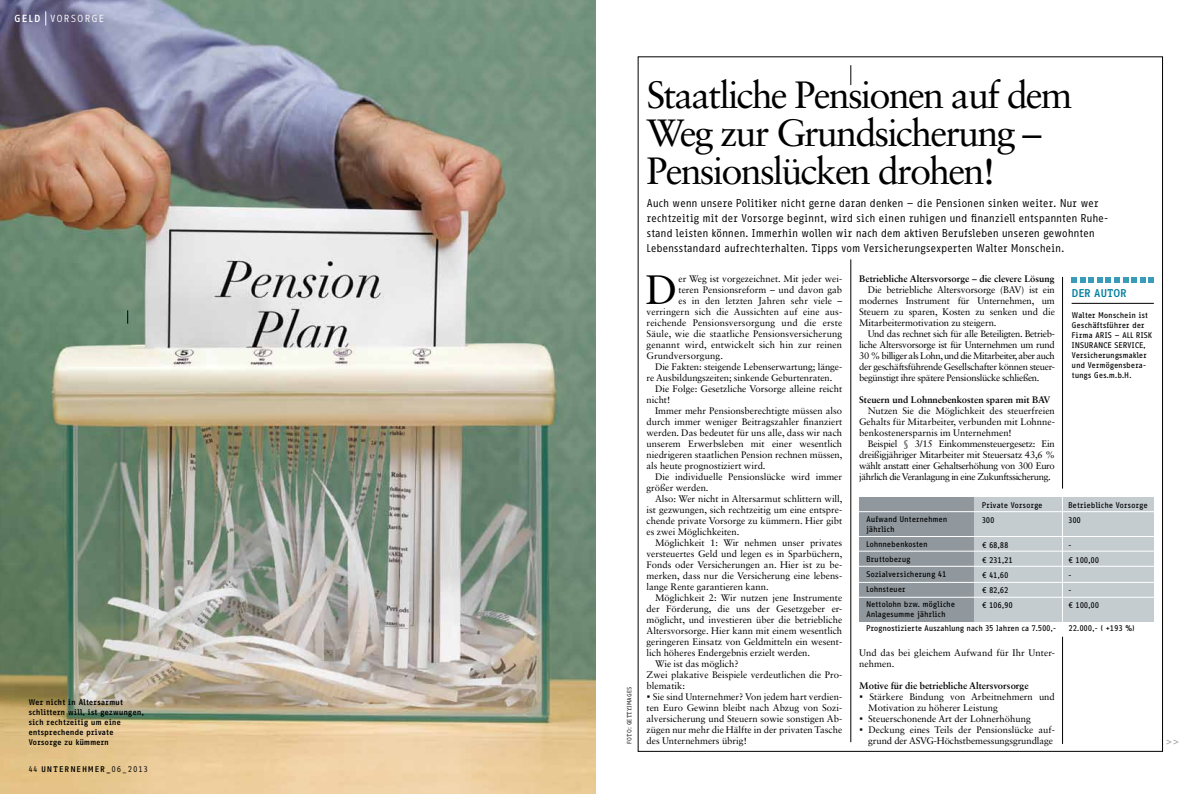
<style>
.page{position:relative;width:1191px;height:794px;background:#fff}
.page>*{position:absolute;margin:0;border:0;box-sizing:border-box;transform-origin:0 0}
.t1{font:41px "Sabon LT Std";color:#000}
.t2{font:38px/38px "Sabon LT Std";letter-spacing:-.05em;color:#000}
.t3{font:12px "Info Office";color:#9c9e9f}
.t4{font:11px/15px "Info Office";letter-spacing:-.03em;color:#000}
.t5{font:700 11px "Info Office";letter-spacing:-.05em;color:#007f9e}
.t6{font:10px "Info Office";letter-spacing:.1em;color:#fff}
.t7{font:9.5px/11px "Sabon LT Std";color:#000;text-align:justify}
.t8{font:700 9.5px "Sabon LT Std";color:#000}
.t9{font:500 8px/15px "Info Office";letter-spacing:-.03em;color:#000}
.t10{font:700 8px/10px "Info Office";letter-spacing:-.03em;color:#000}
.t11{font:700 8px "Info Office";letter-spacing:.1em;color:#000}
.t12{font:6px "Info Office";letter-spacing:.015em;color:#000}
.s1{font-weight:700}
.s2{font-weight:400}
.s3{font-family:"Info Office"}
</style>
<div class="page">
<img style="left:0;top:0;width:595px;height:794px">
<svg style="left:127px;top:310px;width:1px;height:14px"></svg>
<hr style="left:850px;top:259px;width:1px;height:483px;background:#000">
<svg style="left:850px;top:65px;width:1px;height:20px"></svg>
<hr style="left:1062px;top:277px;width:1px;height:212px;background:#000">
<hr style="left:1062px;top:636px;width:1px;height:108px;background:#000">
<svg style="left:46px;top:11px;width:1px;height:15px"></svg>
<svg style="left:1071px;top:277px;width:82px;height:6px"></svg>
<hr style="left:1071px;top:303px;width:82px;height:1px;background:#000">
<div style="left:859px;top:497px;width:295px;height:125px;background:#c4ccd0"></div>
<div style="left:859px;top:497px;width:116px;height:125px;background:#90989e"></div>
<hr style="left:1062px;top:489px;width:1px;height:139px;background:#fff">
<hr style="left:974px;top:489px;width:1px;height:139px;background:#fff">
<hr style="left:857px;top:511px;width:299px;height:1px;background:#fff">
<hr style="left:857px;top:536px;width:299px;height:1px;background:#fff">
<hr style="left:857px;top:550px;width:299px;height:1px;background:#fff">
<hr style="left:857px;top:566px;width:299px;height:1px;background:#fff">
<hr style="left:857px;top:582px;width:299px;height:1px;background:#fff">
<hr style="left:857px;top:597px;width:299px;height:1px;background:#fff">
<p class="t6" style="left:14px;top:13px;width:91px"><span class="s1">GELD</span> Vorsorge</p>
<p class="t10" style="left:28px;top:696px;width:117px">Wer nicht in Altersarmut schlittern will, ist gezwungen, sich rechtzeitig um eine entsprechende private<br>Vorsorge zu kümmern</p>
<p class="t11" style="left:29px;top:764px;width:121px"><span class="s2">44</span> Unternehmer_<span class="s2">06_2013</span></p>
<p class="t12" style="left:626px;top:744px;width:59px;rotate:-90deg">Foto: Gettyimag es</p>
<h2 class="t2" style="left:646px;top:75px;width:427px">Staatliche Pensionen auf dem<br>Weg zur Grundsicherung –<br>Pensionslücken drohen!</h2>
<p class="t4" style="left:646px;top:196px;width:463px">Auch wenn unsere Politiker nicht gerne daran denken – die Pensionen sinken weiter. Nur wer rechtzeitig mit der Vorsorge beginnt, wird sich einen ruhigen und finanziell entspannten Ruhe&shy;stand leisten können. Immerhin wollen wir nach dem aktiven Berufsleben unseren gewohnten Lebensstandard aufrechterhalten. Tipps vom Versicherungsexperten Walter Monschein.</p>
<h1 class="t1" style="left:645px;top:265px;width:33px">D</h1>
<p class="t7" style="left:678px;top:273px;width:165px">er Weg ist vorgezeichnet. Mit jeder wei-</p>
<p class="t7" style="left:678px;top:284px;width:165px">teren Pensionsreform – und davon gab</p>
<p class="t7" style="left:678px;top:295px;width:165px">es in den letzten Jahren sehr viele –</p>
<p class="t7" style="left:646px;top:306px;width:197px">verringern sich die Aussichten auf eine aus-</p>
<p class="t7" style="left:646px;top:317px;width:197px">reichende Pensionsversorgung und die erste</p>
<p class="t7" style="left:646px;top:328px;width:197px">Säule, wie die staatliche Pensionsversicherung</p>
<p class="t7" style="left:646px;top:339px;width:197px">genannt wird, entwickelt sich hin zur reinen</p>
<p class="t7" style="left:646px;top:350px;width:78px">Grundversorgung.</p>
<p class="t7" style="left:655px;top:361px;width:189px">Die Fakten: steigende Lebenserwartung; länge-</p>
<p class="t7" style="left:646px;top:372px;width:187px">re Ausbildungszeiten; sinkende Geburtenraten.</p>
<p class="t7" style="left:655px;top:383px;width:189px">Die Folge: Gesetzliche Vorsorge alleine reicht</p>
<p class="t7" style="left:646px;top:394px;width:25px">nicht!</p>
<p class="t7" style="left:655px;top:405px;width:189px">Immer mehr Pensionsberechtigte müssen also</p>
<p class="t7" style="left:646px;top:416px;width:197px">durch immer weniger Beitragszahler finanziert</p>
<p class="t7" style="left:646px;top:427px;width:197px">werden. Das bedeutet für uns alle, dass wir nach</p>
<p class="t7" style="left:646px;top:438px;width:197px">unserem Erwerbsleben mit einer wesentlich</p>
<p class="t7" style="left:646px;top:449px;width:197px">niedrigeren staatlichen Pension rechnen müssen,</p>
<p class="t7" style="left:646px;top:460px;width:121px">als heute prognostiziert wird.</p>
<p class="t7" style="left:655px;top:471px;width:189px">Die individuelle Pensionslücke wird immer</p>
<p class="t7" style="left:646px;top:482px;width:64px">größer werden.</p>
<p class="t7" style="left:655px;top:493px;width:189px">Also: Wer nicht in Altersarmut schlittern will,</p>
<p class="t7" style="left:646px;top:504px;width:197px">ist gezwungen, sich rechtzeitig um eine entspre-</p>
<p class="t7" style="left:646px;top:515px;width:197px">chende private Vorsorge zu kümmern. Hier gibt</p>
<p class="t7" style="left:646px;top:526px;width:94px">es zwei Möglichkeiten.</p>
<p class="t7" style="left:655px;top:537px;width:189px">Möglichkeit 1: Wir nehmen unser privates</p>
<p class="t7" style="left:646px;top:548px;width:197px">versteuertes Geld und legen es in Sparbüchern,</p>
<p class="t7" style="left:646px;top:559px;width:197px">Fonds oder Versicherungen an. Hier ist zu be-</p>
<p class="t7" style="left:646px;top:570px;width:197px">merken, dass nur die Versicherung eine lebens-</p>
<p class="t7" style="left:646px;top:581px;width:124px">lange Rente garantieren kann.</p>
<p class="t7" style="left:655px;top:592px;width:189px">Möglichkeit 2: Wir nutzen jene Instrumente</p>
<p class="t7" style="left:646px;top:603px;width:197px">der Förderung, die uns der Gesetzgeber er-</p>
<p class="t7" style="left:646px;top:614px;width:197px">möglicht, und investieren über die betriebliche</p>
<p class="t7" style="left:646px;top:625px;width:197px">Altersvorsorge. Hier kann mit einem wesentlich</p>
<p class="t7" style="left:646px;top:636px;width:197px">geringeren Einsatz von Geldmitteln ein wesent-</p>
<p class="t7" style="left:646px;top:647px;width:165px">lich höheres Endergebnis erzielt werden.</p>
<p class="t7" style="left:655px;top:658px;width:85px">Wie ist das möglich?</p>
<p class="t7" style="left:646px;top:669px;width:197px">Zwei plakative Beispiele verdeutlichen die Pro-</p>
<p class="t7" style="left:646px;top:680px;width:40px">blematik:</p>
<p class="t7" style="left:646px;top:691px;width:197px"><span class="s3">•</span> Sie sind Unternehmer? Von jedem hart verdien&shy;ten Euro Gewinn bleibt nach Abzug von Sozi&shy;alversicherung und Steuern sowie sonstigen Ab&shy;zügen nur mehr die Hälfte in der privaten Tasche des Unternehmers übrig!</p>
<p class="t8" style="left:859px;top:273px;width:197px">Betriebliche Altersvorsorge – die clevere Lösung</p>
<p class="t7" style="left:859px;top:284px;width:197px;text-indent:9px">Die betriebliche Altersvorsorge (BAV) ist ein modernes Instrument für Unternehmen, um Steuern zu sparen, Kosten zu senken und die Mitarbeitermotivation zu steigern.</p>
<p class="t7" style="left:859px;top:328px;width:197px;text-indent:9px">Und das rechnet sich für alle Beteiligten. Betrieb&shy;liche Altersvorsorge ist für Unternehmen um rund 30 % billiger als Lohn, und die Mitarbeiter, aber auch der geschäftsführende Gesellschafter können steuer&shy;begünstigt ihre spätere Pensionslücke schließen.</p>
<p class="t8" style="left:859px;top:394px;width:193px">Steuern und Lohnnebenkosten sparen mit BAV</p>
<p class="t7" style="left:859px;top:405px;width:197px;text-indent:9px">Nutzen Sie die Möglichkeit des steuerfreien Gehalts für Mitarbeiter, verbunden mit Lohnne&shy;benkostenersparnis im Unternehmen!</p>
<p class="t7" style="left:859px;top:438px;width:197px;text-indent:9px">Beispiel § 3/15 Einkommensteuergesetz: Ein dreißigjähriger Mitarbeiter mit Steuersatz 43,6 % wählt anstatt einer Gehaltserhöhung von 300 Euro jährlich die Veranlagung in eine Zukunftssicherung.</p>
<p class="t9" style="left:866px;top:514px;width:83px;line-height:10px">Aufwand Unternehmen jährlich</p>
<p class="t9" style="left:866px;top:536px;width:91px">Lohnnebenkosten<br>Bruttobezug<br>Sozialversicherung 41<br>Lohnsteuer<br>Nettolohn bzw. mögliche</p>
<p class="t9" style="left:866px;top:606px;width:81px">Anlagesumme jährlich</p>
<p class="t9" style="left:981px;top:497px;width:63px">Private Vorsorge<br>300</p>
<p class="t9" style="left:981px;top:537px;width:33px">¤ 68,88 ¤ 231,21 ¤ 41,60 ¤ 82,62 ¤ 106,90</p>
<p class="t5" style="left:1071px;top:286px;width:55px">DER AUTOR</p>
<p class="t9" style="left:1071px;top:310px;width:82px;line-height:10px">Walter Monschein ist<br>Geschäftsführer der<br>Firma ARIS – ALL RISK<br>INSURANCE SERVICE,<br>Versicherungsmakler und Vermögensbera&shy;tungs Ges.m.b.H.</p>
<p class="t9" style="left:1068px;top:497px;width:81px">Betriebliche Vorsorge<br>300</p>
<p class="t9" style="left:1068px;top:537px;width:33px">-<br>¤ 100,00 -<br>-<br>¤ 100,00</p>
<p class="t9" style="left:866px;top:620px;width:192px">Prognostizierte Auszahlung nach 35 Jahren ca 7.500,-</p>
<p class="t9" style="left:1068px;top:620px;width:68px">22.000,- ( +193 %)</p>
<p class="t7" style="left:859px;top:647px;width:197px">Und das bei gleichem Aufwand für Ihr Unter&shy;nehmen.</p>
<p class="t8" style="left:859px;top:680px;width:171px">Motive für die betriebliche Altersvorsorge</p>
<p class="t7" style="left:868px;top:691px;width:188px;text-indent:-9px"><span class="s3">•</span> Stärkere Bindung von Arbeitnehmern und<br>Motivation zu höherer Leistung</p>
<p class="t7" style="left:859px;top:713px;width:173px"><span class="s3">•</span> Steuerschonende Art der Lohnerhöhung</p>
<p class="t7" style="left:859px;top:724px;width:197px"><span class="s3">•</span> Deckung eines Teils der Pensionslücke auf-</p>
<p class="t7" style="left:868px;top:735px;width:186px">grund der ASVG-Höchstbemessungsgrundlage</p>
<p class="t3" style="left:1165px;top:734px;width:16px">&gt;&gt;</p>
</div>
